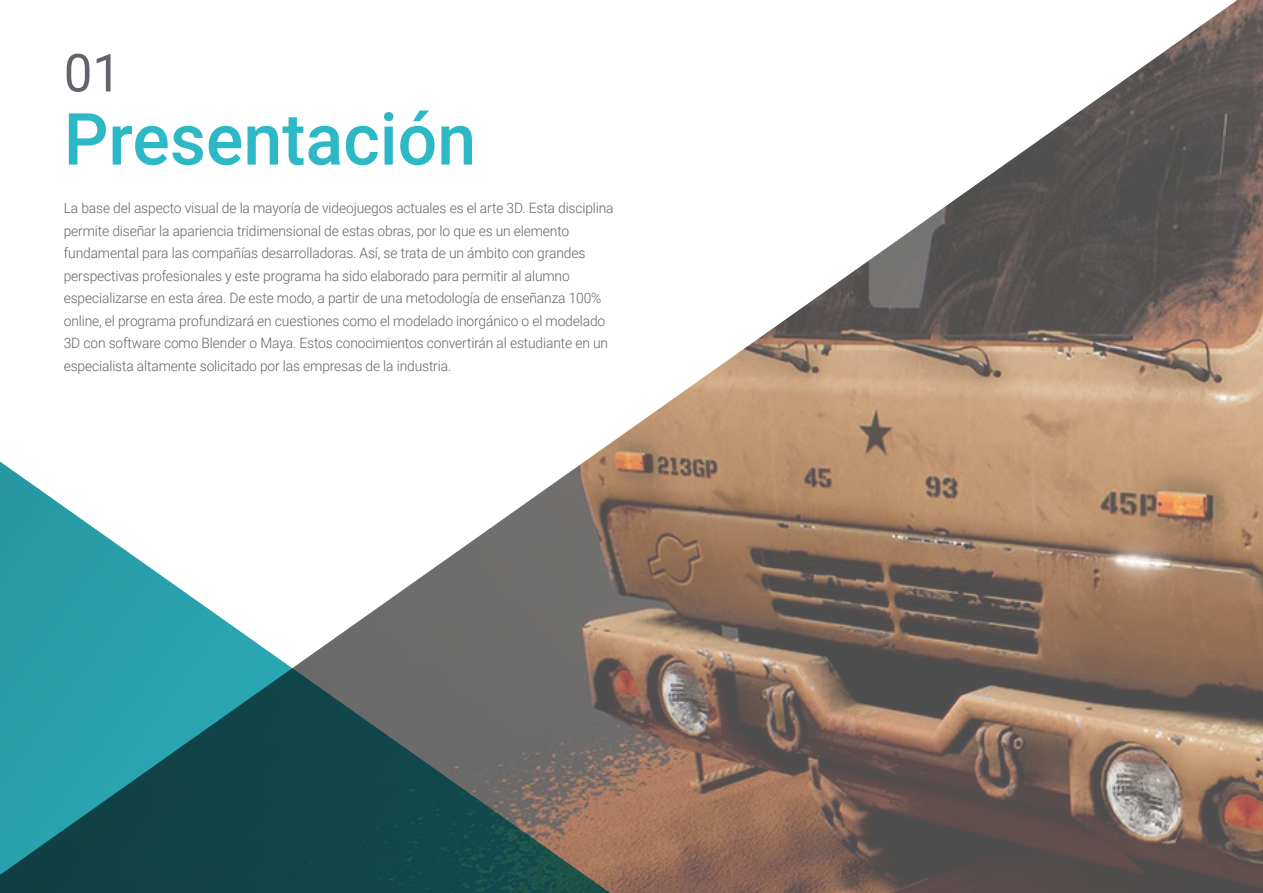
<style>
.page{position:relative;width:1263px;height:893px;background:#fff}
.page>*{position:absolute;margin:0;border:0;box-sizing:border-box;transform-origin:0 0}
.t1{font:500 72px "Roboto";color:#2db8c5}
.t2{font:52.5px "Roboto";color:#61646a}
.t3{font:300 14.25px/22.5px "Roboto";letter-spacing:-.01em;color:#61646a}
</style>
<div class="page">
<img style="left:606px;top:0;width:657px;height:893px">
<svg style="left:0;top:446px;width:640px;height:447px"></svg>
<h2 class="t2" style="left:64px;top:36px;width:59px">01</h2>
<h1 class="t1" style="left:64px;top:89px;width:414px">Presentación</h1>
<p class="t3" style="left:64px;top:196px;width:551px">La base del aspecto visual de la mayoría de videojuegos actuales es el arte 3D. Esta disciplina permite diseñar la apariencia tridimensional de estas obras, por lo que es un elemento fundamental para las compañías desarrolladoras. Así, se trata de un ámbito con grandes perspectivas profesionales y este programa ha sido elaborado para permitir al alumno especializarse en esta área. De este modo, a partir de una metodología de enseñanza 100% online, el programa profundizará en cuestiones como el modelado inorgánico o el modelado 3D con software como Blender o Maya. Estos conocimientos convertirán al estudiante en un especialista altamente solicitado por las empresas de la industria.</p>
</div>
